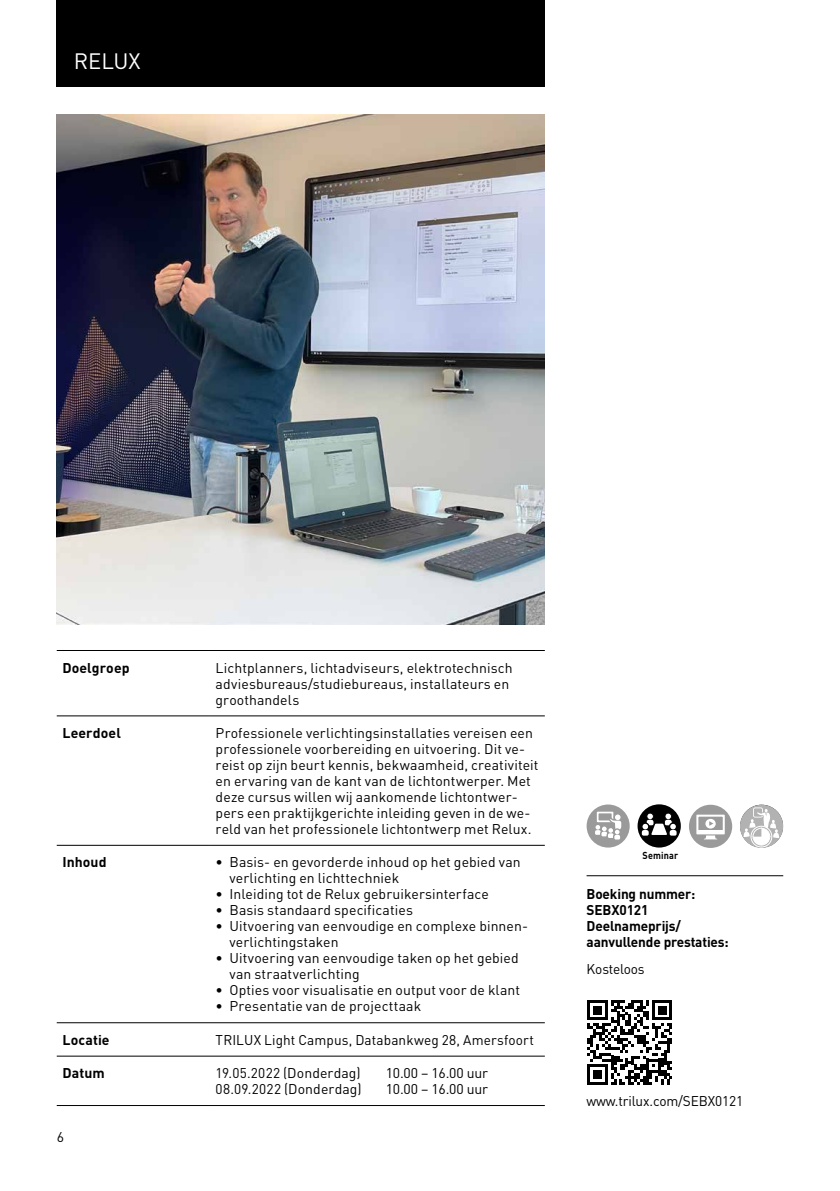
<style>
.page{position:relative;width:840px;height:1191px;background:#fff}
.page>*{position:absolute;margin:0;border:0;box-sizing:border-box;transform-origin:0 0}
.t1{font:22px "Trilux DIN";color:#fff}
.t2{font:14px/16px "Trilux DIN";letter-spacing:.005em;color:#000}
.t3{font:700 14px/16px "Trilux DIN";letter-spacing:-.01em;color:#000}
.t4{font:14px "Trilux DIN";letter-spacing:-.015em;color:#000}
.t5{font:700 14px "Trilux DIN";letter-spacing:.01em;color:#000}
.t6{font:700 10px "Trilux DIN";letter-spacing:.015em;color:#000;scale:.9 1}
</style>
<div class="page">
<div style="left:57px;top:0;width:487px;height:86px;background:#000"></div>
<svg style="left:739px;top:804px;width:43px;height:44px"></svg>
<div style="left:750px;top:826px;width:21px;height:21px;border:1px solid #fff;border-radius:50%"></div>
<svg style="left:743px;top:807px;width:35px;height:39px"></svg>
<svg style="left:586px;top:804px;width:43px;height:43px"></svg>
<svg style="left:689px;top:804px;width:42px;height:44px"></svg>
<svg style="left:637px;top:804px;width:43px;height:43px"></svg>
<hr style="left:586px;top:875px;width:196px;height:1px;background:#000">
<svg style="left:587px;top:1000px;width:85px;height:85px"></svg>
<svg style="left:57px;top:716px;width:487px;height:341px"></svg>
<hr style="left:57px;top:650px;width:153px;height:1px;background:#000">
<hr style="left:210px;top:650px;width:334px;height:1px;background:#000">
<hr style="left:57px;top:715px;width:153px;height:1px;background:#000">
<hr style="left:210px;top:715px;width:334px;height:1px;background:#000">
<hr style="left:57px;top:845px;width:153px;height:1px;background:#000">
<hr style="left:210px;top:845px;width:334px;height:1px;background:#000">
<hr style="left:57px;top:1022px;width:153px;height:1px;background:#000">
<hr style="left:210px;top:1022px;width:334px;height:1px;background:#000">
<hr style="left:57px;top:1055px;width:153px;height:1px;background:#000">
<hr style="left:210px;top:1055px;width:334px;height:1px;background:#000">
<hr style="left:57px;top:1105px;width:153px;height:1px;background:#000">
<hr style="left:210px;top:1105px;width:334px;height:1px;background:#000">
<img style="left:57px;top:115px;width:487px;height:509px">
<h1 class="t1" style="left:74px;top:48px;width:68px">RELUX</h1>
<p class="t5" style="left:62px;top:658px;width:69px">Doelgroep</p>
<p class="t2" style="left:215px;top:659px;width:298px">Lichtplanners, lichtadviseurs, elektrotechnisch adviesbureaus/studiebureaus, installateurs en groothandels</p>
<p class="t5" style="left:62px;top:723px;width:60px">Leerdoel</p>
<p class="t2" style="left:215px;top:725px;width:324px">Professionele verlichtingsinstallaties vereisen een professionele voorbereiding en uitvoering. Dit ve&shy;reist op zijn beurt kennis, bekwaamheid, creativiteit en ervaring van de kant van de lichtontwerper. Met deze cursus willen wij aankomende lichtontwer&shy;pers een praktijkgerichte inleiding geven in de we&shy;reld van het professionele lichtontwerp met Relux.</p>
<p class="t3" style="left:62px;top:854px;width:46px">Inhoud</p>
<p class="t2" style="left:229px;top:854px;width:292px;text-indent:-14px">• Basis- en gevorderde inhoud op het gebied van verlichting en lichttechniek</p>
<p class="t2" style="left:215px;top:886px;width:274px">• Inleiding tot de Relux gebruikersinterface</p>
<p class="t2" style="left:215px;top:902px;width:199px">• Basis standaard specificaties</p>
<p class="t2" style="left:229px;top:918px;width:300px;text-indent:-14px">• Uitvoering van eenvoudige en complexe binnen&shy;verlichtingstaken</p>
<p class="t2" style="left:229px;top:950px;width:291px;text-indent:-14px">• Uitvoering van eenvoudige taken op het gebied van straatverlichting</p>
<p class="t2" style="left:215px;top:982px;width:306px">• Opties voor visualisatie en output voor de klant</p>
<p class="t2" style="left:215px;top:998px;width:207px">• Presentatie van de projecttaak</p>
<p class="t5" style="left:62px;top:1030px;width:49px">Locatie</p>
<p class="t2" style="left:215px;top:1031px;width:320px">TRILUX Light Campus, Databankweg 28, Amersfoort</p>
<p class="t3" style="left:62px;top:1064px;width:44px">Datum</p>
<p class="t2" style="left:215px;top:1065px;width:147px">19.05.2022 (Donderdag)</p>
<p class="t4" style="left:385px;top:1064px;width:104px">10.00 – 16.00 uur</p>
<p class="t2" style="left:215px;top:1081px;width:147px">08.09.2022 (Donderdag)</p>
<p class="t4" style="left:385px;top:1080px;width:104px">10.00 – 16.00 uur</p>
<p class="t2" style="left:57px;top:1129px;width:9px">6</p>
<p class="t6" style="left:642px;top:849px;width:41px">Seminar</p>
<p class="t3" style="left:586px;top:885px;width:144px">Boeking nummer:<br>SEBX0121<br>Deelnameprijs/ aanvullende prestaties:</p>
<p class="t2" style="left:586px;top:961px;width:60px">Kosteloos</p>
<p class="t2" style="left:586px;top:1092px;width:158px">www.trilux.com/SEBX0121</p>
</div>
